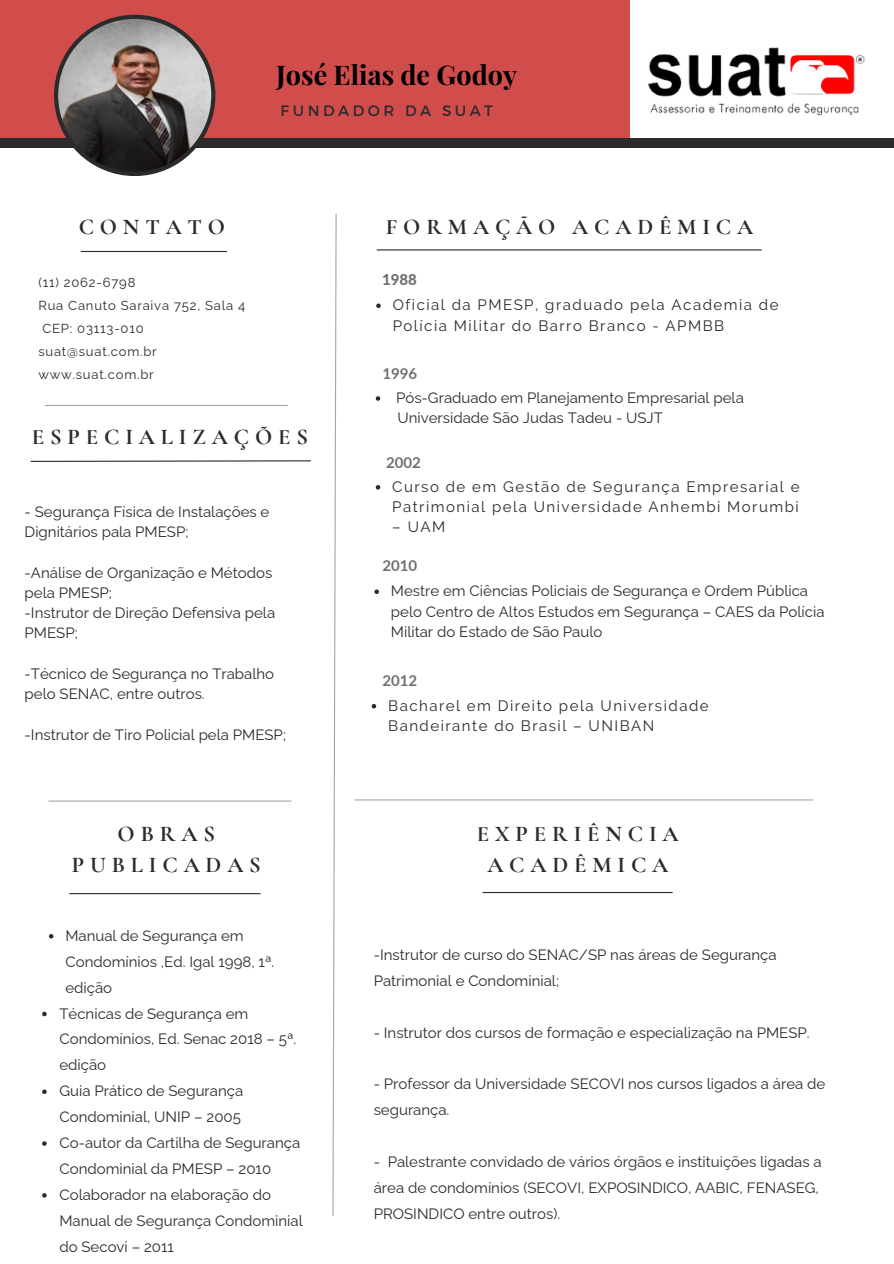
<style>
.page{position:relative;width:894px;height:1264px;background:#fff}
.page>*{position:absolute;margin:0;border:0;box-sizing:border-box;transform-origin:0 0}
.t1{font:700 27px "Playfair Display";color:#000}
.t2{font:700 22.5px/31.5px "Cormorant Garamond";letter-spacing:.26em;color:#2b2b2b;text-align:center}
.t3{font:15px/26px "Raleway";color:#2b2b2b}
.t4{font:15px/20.2px "Raleway";letter-spacing:.1em;color:#2b2b2b}
.t5{font:700 15px "Lato";color:#706f6f}
.t6{font:15px "Montserrat";letter-spacing:.23em;color:#2b2b2b}
.t7{font:800 15px "Lato";color:#706f6f}
.t8{font:13.05px/22.8px "Raleway";letter-spacing:.06em;color:#2b2b2b}
</style>
<div class="page">
<hr style="left:355px;top:799px;width:457px;height:1px;background:#a6a6a6">
<hr style="left:49px;top:800px;width:242px;height:1px;background:#a6a6a6">
<svg style="left:30px;top:460px;width:281px;height:2px"></svg>
<hr style="left:70px;top:893px;width:190px;height:1px;background:#2b2b2b">
<svg style="left:332px;top:213px;width:5px;height:1003px"></svg>
<div style="left:0;top:0;width:629px;height:143px;background:#d14d4c"></div>
<div style="left:54px;top:15px;width:161px;height:161px;background:#2b2b2b;border-radius:50%"></div>
<img style="left:647px;top:47px;width:218px;height:69px">
<hr style="left:483px;top:892px;width:189px;height:1px;background:#2b2b2b">
<hr style="left:81px;top:251px;width:145px;height:1px;background:#2b2b2b">
<hr style="left:45px;top:405px;width:242px;height:1px;background:#a6a6a6">
<hr style="left:377px;top:249px;width:384px;height:1px;background:#2b2b2b">
<svg style="left:376px;top:303px;width:4px;height:5px"></svg>
<svg style="left:375px;top:485px;width:5px;height:4px"></svg>
<svg style="left:371px;top:704px;width:5px;height:4px"></svg>
<svg style="left:375px;top:396px;width:5px;height:5px"></svg>
<svg style="left:374px;top:589px;width:5px;height:5px"></svg>
<div style="left:0;top:138px;width:893px;height:9px;background:#2b2b2b"></div>
<img style="left:58px;top:19px;width:153px;height:153px;border-radius:50%">
<svg style="left:49px;top:934px;width:4px;height:4px"></svg>
<svg style="left:42px;top:1011px;width:5px;height:5px"></svg>
<svg style="left:42px;top:1089px;width:5px;height:4px"></svg>
<svg style="left:42px;top:1141px;width:5px;height:4px"></svg>
<svg style="left:42px;top:1193px;width:5px;height:4px"></svg>
<p class="t1" style="left:276px;top:56px;width:242px">José Elias de Godoy</p>
<p class="t6" style="left:280px;top:101px;width:214px">FUNDADOR DA SUAT</p>
<p class="t2" style="left:79px;top:211px;width:148px">CONTATO</p>
<p class="t8" style="left:38px;top:271px;width:98px">(11) 2062-6798</p>
<p class="t8" style="left:42px;top:294px;width:204px;text-indent:-4px">Rua Canuto Saraiva 752, Sala 4<br>CEP: 03113-010</p>
<p class="t8" style="left:38px;top:340px;width:120px">suat@suat.com.br</p>
<p class="t8" style="left:38px;top:363px;width:117px">www.suat.com.br</p>
<p class="t2" style="left:385px;top:211px;width:369px">FORMAÇÃO ACADÊMICA</p>
<p class="t7" style="left:382px;top:270px;width:36px">1988</p>
<p class="t4" style="left:392px;top:295px;width:387px">Oficial da PMESP, graduado pela Academia de<br>Polícia Militar do Barro Branco - APMBB</p>
<p class="t5" style="left:382px;top:364px;width:36px">1996</p>
<p class="t3" style="left:396px;top:385px;width:349px">Pós-Graduado em Planejamento Empresarial pela</p>
<p class="t3" style="left:397px;top:405px;width:267px">Universidade São Judas Tadeu - USJT</p>
<p class="t2" style="left:32px;top:420px;width:277px">ESPECIALIZAÇÕES</p>
<p class="t3" style="left:25px;top:501px;width:246px;line-height:20.2px">- Segurança Física de Instalações e<br>Dignitários pala PMESP;</p>
<p class="t3" style="left:25px;top:562px;width:249px;line-height:20.2px">-Análise de Organização e Métodos pela PMESP;</p>
<p class="t3" style="left:25px;top:602px;width:252px;line-height:20.2px">-Instrutor de Direção Defensiva pela<br>PMESP;</p>
<p class="t3" style="left:25px;top:663px;width:251px;line-height:20.2px">-Técnico de Segurança no Trabalho pelo SENAC, entre outros.</p>
<p class="t3" style="left:25px;top:721px;width:263px">-Instrutor de Tiro Policial pela PMESP;</p>
<p class="t2" style="left:72px;top:818px;width:191px">OBRAS<br>PUBLICADAS</p>
<p class="t3" style="left:65px;top:922px;width:210px">Manual de Segurança em<br>Condomínios ,Ed. Igal 1998, 1ª. edição</p>
<p class="t3" style="left:59px;top:1000px;width:238px">Técnicas de Segurança em<br>Condomínios, Ed. Senac 2018 – 5ª. edição</p>
<p class="t3" style="left:59px;top:1077px;width:185px">Guia Prático de Segurança<br>Condominial, UNIP – 2005</p>
<p class="t3" style="left:59px;top:1129px;width:242px">Co-autor da Cartilha de Segurança<br>Condominial da PMESP – 2010</p>
<p class="t3" style="left:59px;top:1181px;width:245px">Colaborador na elaboração do<br>Manual de Segurança Condominial do Secovi – 2011</p>
<p class="t5" style="left:386px;top:453px;width:36px">2002</p>
<p class="t4" style="left:392px;top:476px;width:408px">Curso de em Gestão de Segurança Empresarial e<br>Patrimonial pela Universidade Anhembi Morumbi</p>
<p class="t3" style="left:392px;top:514px;width:54px">– UAM</p>
<p class="t5" style="left:382px;top:556px;width:36px">2010</p>
<p class="t3" style="left:391px;top:581px;width:435px;line-height:20.2px">Mestre em Ciências Policiais de Segurança e Ordem Pública pelo Centro de Altos Estudos em Segurança – CAES da Polícia<br>Militar do Estado de São Paulo</p>
<p class="t5" style="left:382px;top:670px;width:36px">2012</p>
<p class="t4" style="left:388px;top:695px;width:322px">Bacharel em Direito pela Universidade<br>Bandeirante do Brasil – UNIBAN</p>
<p class="t2" style="left:477px;top:818px;width:203px">EXPERIÊNCIA<br>ACADÊMICA</p>
<p class="t3" style="left:373px;top:941px;width:404px">-Instrutor de curso do SENAC/SP nas áreas de Segurança<br>Patrimonial e Condominial;</p>
<p class="t3" style="left:373px;top:1019px;width:437px">- Instrutor dos cursos de formação e especialização na PMESP.</p>
<p class="t3" style="left:373px;top:1071px;width:453px">- Professor da Universidade SECOVI nos cursos ligados a área de segurança.</p>
<p class="t3" style="left:373px;top:1148px;width:449px">- Palestrante convidado de vários órgãos e instituições ligadas a área de condomínios (SECOVI, EXPOSINDICO, AABIC, FENASEG,<br>PROSINDICO entre outros).</p>
</div>
